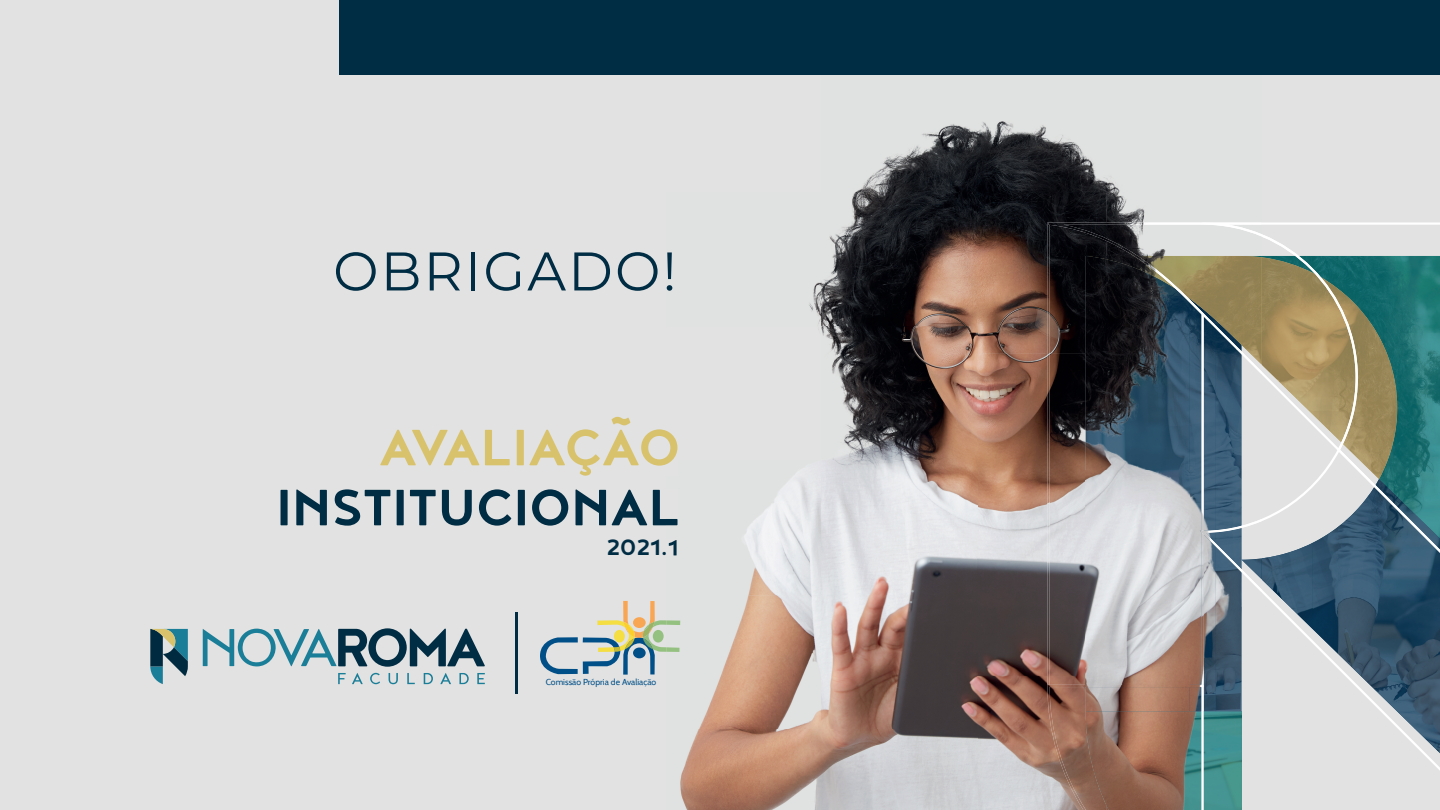
<style>
.page{position:relative;width:1440px;height:810px;background:#e1e2e1}
.page>*{position:absolute;margin:0;border:0;box-sizing:border-box;transform-origin:0 0}
.t1{font:700 62.47px "Noyh";color:#002c44}
.t2{font:700 62.47px "Noyh";letter-spacing:-.015em;color:#d9c26c}
.t3{font:54.3px "Montserrat";letter-spacing:.04em;color:#002c44}
.t4{font:700 27.22px "Noyh";color:#002c44}
.t5{font:8.62px "Cabin";color:#014f88}
</style>
<div class="page">
<svg style="left:338px;top:673px;width:147px;height:11px"></svg>
<svg style="left:203px;top:628px;width:282px;height:39px"></svg>
<svg style="left:150px;top:629px;width:38px;height:55px"></svg>
<svg style="left:540px;top:601px;width:127px;height:74px"></svg>
<hr style="left:515px;top:612px;width:3px;height:82px;background:#002c44">
<svg style="left:1358px;top:222px;width:82px;height:226px"></svg>
<svg style="left:1262px;top:448px;width:178px;height:322px"></svg>
<svg style="left:1262px;top:222px;width:96px;height:230px"></svg>
<img style="left:667px;top:74px;width:465px;height:118px">
<img style="left:1132px;top:74px;width:130px;height:148px">
<img style="left:677px;top:192px;width:300px;height:618px">
<img style="left:977px;top:192px;width:129px;height:161px">
<img style="left:1106px;top:192px;width:27px;height:64px">
<img style="left:977px;top:353px;width:109px;height:323px">
<img style="left:1241px;top:375px;width:1px;height:435px">
<img style="left:977px;top:676px;width:109px;height:134px">
<img style="left:667px;top:431px;width:10px;height:33px">
<img style="left:667px;top:489px;width:11px;height:37px">
<img style="left:668px;top:540px;width:9px;height:16px">
<img style="left:667px;top:620px;width:13px;height:32px">
<svg style="left:1262px;top:560px;width:10px;height:29px"></svg>
<img style="left:1204px;top:711px;width:37px;height:99px">
<img style="left:1086px;top:289px;width:92px;height:396px">
<img style="left:1204px;top:365px;width:12px;height:346px">
<img style="left:1216px;top:365px;width:25px;height:346px">
<img style="left:1086px;top:256px;width:52px;height:33px">
<img style="left:1047px;top:222px;width:26px;height:463px">
<img style="left:1178px;top:365px;width:26px;height:320px">
<img style="left:1047px;top:685px;width:157px;height:125px">
<img style="left:1200px;top:519px;width:62px;height:73px">
<img style="left:1063px;top:248px;width:57px;height:1px">
<img style="left:1161px;top:249px;width:5px;height:7px">
<img style="left:1138px;top:256px;width:124px;height:109px">
<img style="left:1048px;top:222px;width:214px;height:26px">
<img style="left:1120px;top:248px;width:41px;height:25px">
<img style="left:1157px;top:273px;width:32px;height:26px">
<img style="left:1186px;top:298px;width:28px;height:26px">
<img style="left:1211px;top:324px;width:29px;height:25px">
<img style="left:1236px;top:349px;width:26px;height:26px">
<div style="left:339px;top:0;width:1101px;height:74px;background:#002c44"></div>
<h2 class="t3" style="left:333px;top:234px;width:345px">OBRIGADO!</h2>
<h1 class="t2" style="left:379px;top:411px;width:303px">AVALIAÇÃO</h1>
<h1 class="t1" style="left:276px;top:471px;width:406px">INSTITUCIONAL</h1>
<h3 class="t4" style="left:606px;top:532px;width:74px">2021.1</h3>
<p class="t5" style="left:546px;top:677px;width:112px">Comissão Própria de Avaliação</p>
</div>
